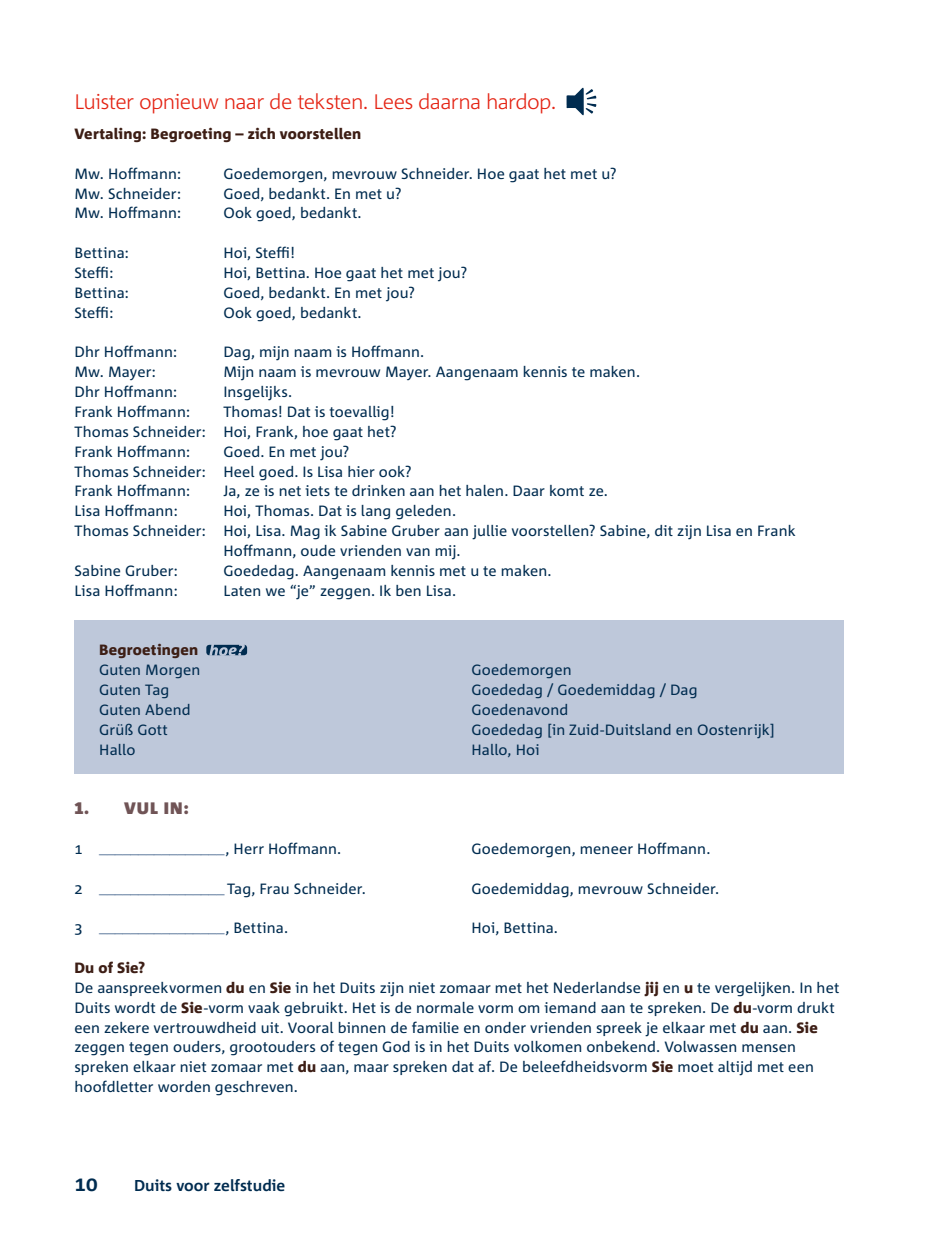
<style>
.page{position:relative;width:943px;height:1241px;background:#fff}
.page>*{position:absolute;margin:0;border:0;box-sizing:border-box;transform-origin:0 0}
.t1{font:300 21px "Corpid C1";letter-spacing:-.03em;color:#e42313}
.t2{font:700 21px "Corpid C1";color:#002c50}
.t3{font:900 16.62px "Corpid C1";color:#705456}
.t4{font:700 15.75px "Corpid C1";color:#002c50}
.t5{font:14.88px/19.8px "Corpid C1";letter-spacing:.01em;color:#002c50}
.t6{font:14.88px "Corpid C1";letter-spacing:.01em;color:#6882a3}
.t7{font:800 14.88px "Corpid C1";letter-spacing:.015em;color:#3d1e15}
.s1{color:#002c50}
.s2{color:#6882a3}
.s3{font-weight:800;color:#3d1e15}
</style>
<div class="page">
<div style="left:74px;top:620px;width:769px;height:154px;background:#bec8da"></div>
<svg style="left:566px;top:88px;width:30px;height:27px"></svg>
<div style="left:206px;top:644px;width:41px;height:11px;background:#002c50;border-radius:3px"></div>
<svg style="left:209px;top:644px;width:36px;height:12px"></svg>
<h1 class="t1" style="left:74px;top:88px;width:483px">Luister opnieuw naar de teksten. Lees daarna hardop.</h1>
<p class="t7" style="left:74px;top:124px;width:288px">Vertaling: Begroeting – zich voorstellen</p>
<p class="t5" style="left:74px;top:163px;width:108px">Mw. Hoffmann:</p>
<p class="t5" style="left:223px;top:163px;width:395px">Goedemorgen, mevrouw Schneider. Hoe gaat het met u?</p>
<p class="t5" style="left:74px;top:183px;width:108px">Mw. Schneider:</p>
<p class="t5" style="left:223px;top:183px;width:180px">Goed, bedankt. En met u?</p>
<p class="t5" style="left:74px;top:203px;width:108px">Mw. Hoffmann:</p>
<p class="t5" style="left:223px;top:203px;width:140px">Ook goed, bedankt.</p>
<p class="t5" style="left:74px;top:242px;width:56px">Bettina:</p>
<p class="t5" style="left:223px;top:242px;width:73px">Hoi, Steffi!</p>
<p class="t5" style="left:74px;top:262px;width:40px">Steffi:</p>
<p class="t5" style="left:223px;top:262px;width:245px">Hoi, Bettina. Hoe gaat het met jou?</p>
<p class="t5" style="left:74px;top:282px;width:56px">Bettina:</p>
<p class="t5" style="left:223px;top:282px;width:193px">Goed, bedankt. En met jou?</p>
<p class="t5" style="left:74px;top:302px;width:40px">Steffi:</p>
<p class="t5" style="left:223px;top:302px;width:140px">Ook goed, bedankt.</p>
<p class="t5" style="left:74px;top:342px;width:104px">Dhr Hoffmann:</p>
<p class="t5" style="left:223px;top:342px;width:202px">Dag, mijn naam is Hoffmann.</p>
<p class="t5" style="left:74px;top:361px;width:83px">Mw. Mayer:</p>
<p class="t5" style="left:223px;top:361px;width:418px">Mijn naam is mevrouw Mayer. Aangenaam kennis te maken.</p>
<p class="t5" style="left:74px;top:381px;width:104px">Dhr Hoffmann:</p>
<p class="t5" style="left:223px;top:381px;width:70px">Insgelijks.</p>
<p class="t5" style="left:74px;top:401px;width:117px">Frank Hoffmann:</p>
<p class="t5" style="left:74px;top:401px;width:324px;text-indent:149px">Thomas! Dat is toevallig!<br>Thomas Schneider: Hoi, Frank, hoe gaat het?<br>Frank Hoffmann:</p>
<p class="t5" style="left:74px;top:441px;width:339px;text-indent:149px">Goed. En met jou?<br>Thomas Schneider: Heel goed. Is Lisa hier ook?<br>Frank Hoffmann:</p>
<p class="t5" style="left:223px;top:481px;width:386px">Ja, ze is net iets te drinken aan het halen. Daar komt ze.</p>
<p class="t5" style="left:74px;top:500px;width:105px">Lisa Hoffmann:</p>
<p class="t5" style="left:223px;top:500px;width:234px">Hoi, Thomas. Dat is lang geleden.</p>
<p class="t5" style="left:74px;top:520px;width:722px">Thomas Schneider: Hoi, Lisa. Mag ik Sabine Gruber aan jullie voorstellen? Sabine, dit zijn Lisa en Frank</p>
<p class="t5" style="left:223px;top:540px;width:239px">Hoffmann, oude vrienden van mij.</p>
<p class="t5" style="left:74px;top:560px;width:105px">Sabine Gruber:</p>
<p class="t5" style="left:223px;top:560px;width:330px">Goededag. Aangenaam kennis met u te maken.</p>
<p class="t5" style="left:74px;top:580px;width:105px">Lisa Hoffmann:</p>
<p class="t5" style="left:223px;top:580px;width:234px">Laten we “je” zeggen. Ik ben Lisa.</p>
<p class="t7" style="left:99px;top:640px;width:100px">Begroetingen</p>
<p class="t5" style="left:99px;top:659px;width:103px">Guten Morgen</p>
<p class="t5" style="left:471px;top:659px;width:102px">Goedemorgen</p>
<p class="t5" style="left:99px;top:679px;width:72px">Guten Tag</p>
<p class="t5" style="left:471px;top:679px;width:228px">Goededag / Goedemiddag / Dag</p>
<p class="t5" style="left:99px;top:699px;width:93px">Guten Abend</p>
<p class="t5" style="left:471px;top:699px;width:98px">Goedenavond</p>
<p class="t5" style="left:99px;top:719px;width:70px">Grüß Gott</p>
<p class="t5" style="left:471px;top:719px;width:305px">Goededag [in Zuid-Duitsland en Oostenrijk]</p>
<p class="t5" style="left:99px;top:738px;width:38px">Hallo</p>
<p class="t5" style="left:471px;top:738px;width:70px">Hallo, Hoi</p>
<p class="t3" style="left:74px;top:797px;width:116px">1. VUL IN:</p>
<p class="t6" style="left:74px;top:837px;width:268px"><span class="s1">1</span> ________________ <span class="s1">, Herr Hoffmann.</span></p>
<p class="t5" style="left:471px;top:838px;width:240px">Goedemorgen, meneer Hoffmann.</p>
<p class="t5" style="left:74px;top:877px;width:293px">2 <span class="s2">________________</span> Tag, Frau Schneider.</p>
<p class="t5" style="left:471px;top:877px;width:249px">Goedemiddag, mevrouw Schneider.</p>
<p class="t6" style="left:74px;top:916px;width:215px"><span class="s1">3</span> ________________ <span class="s1">, Bettina.</span></p>
<p class="t5" style="left:471px;top:917px;width:88px">Hoi, Bettina.</p>
<p class="t5" style="left:74px;top:957px;width:766px"><span class="s3">Du of Sie?<br></span>De aanspreekvormen <span class="s3">du</span> en <span class="s3">Sie</span> in het Duits zijn niet zomaar met het Nederlandse <span class="s3">jij</span> en <span class="s3">u</span> te vergelijken. In het Duits wordt de <span class="s3">Sie</span>-vorm vaak gebruikt. Het is de normale vorm om iemand aan te spreken. De <span class="s3">du</span>-vorm drukt een zekere vertrouwdheid uit. Vooral binnen de familie en onder vrienden spreek je elkaar met <span class="s3">du</span> aan. <span class="s3">Sie </span>zeggen tegen ouders, grootouders of tegen God is in het Duits volkomen onbekend. Volwassen mensen spreken elkaar niet zomaar met <span class="s3">du</span> aan, maar spreken dat af. De beleefdheidsvorm <span class="s3">Sie</span> moet altijd met een hoofdletter worden geschreven.</p>
<h1 class="t2" style="left:74px;top:1170px;width:25px">10</h1>
<p class="t4" style="left:134px;top:1175px;width:153px">Duits voor zelfstudie</p>
</div>
